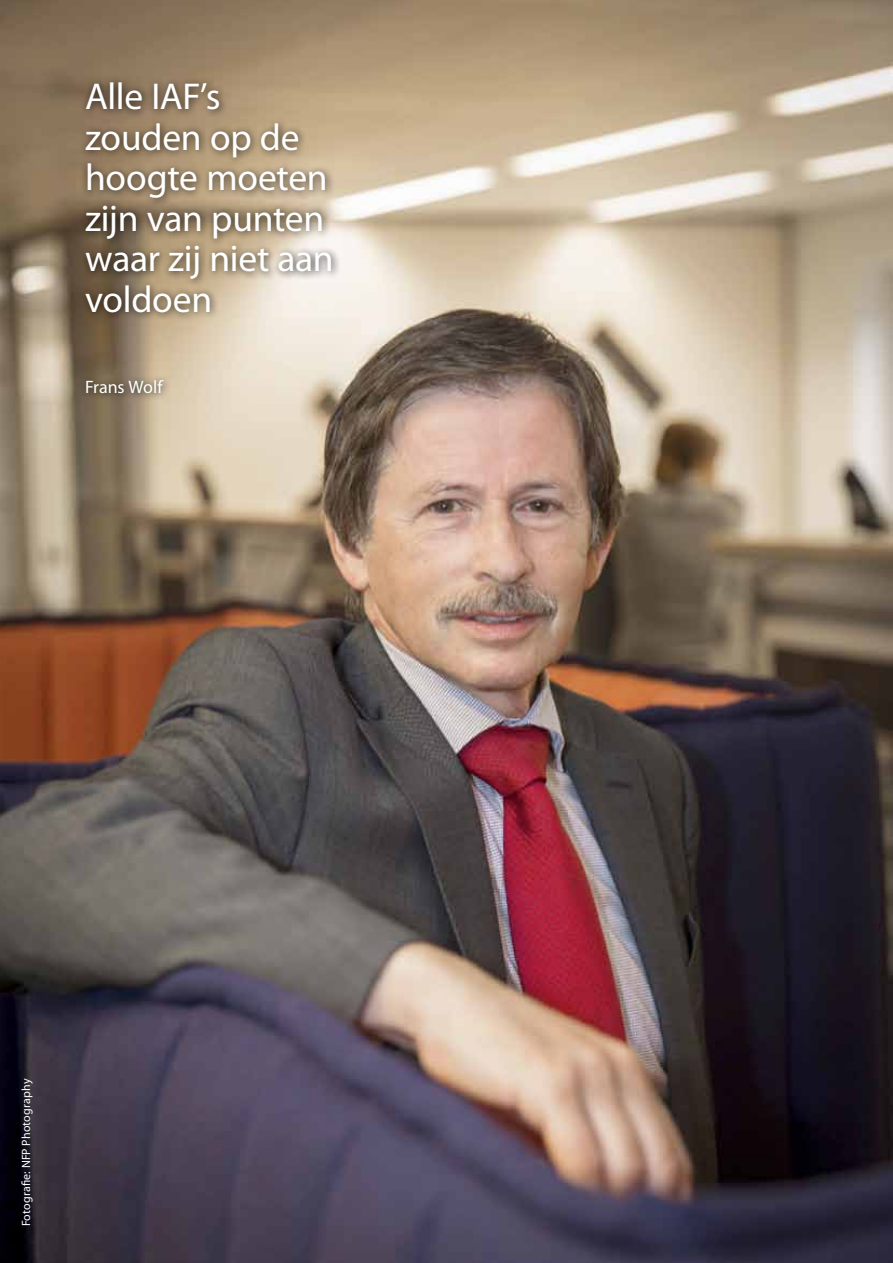
<style>
.page{position:relative;width:893px;height:1263px;background:#fff}
.page>*{position:absolute;margin:0;border:0;box-sizing:border-box;transform-origin:0 0}
.t1{font:37.5px/40.5px "Myriad Pro";letter-spacing:-.005em;color:#fff}
.t2{font:18px "Myriad Pro";color:#fff}
.t3{font:12px "Myriad Pro";letter-spacing:.005em;color:#fff}
</style>
<div class="page">
<img style="left:0;top:0;width:893px;height:1263px">
<div style="left:79px;top:77px;width:262px;height:325px;background:#000;opacity:.75"></div>
<p class="t1" style="left:85px;top:76px;width:250px">Alle IAF’s zouden op de hoogte moeten zijn van punten waar zij niet aan voldoen</p>
<p class="t2" style="left:85px;top:376px;width:79px">Frans Wolf</p>
<p class="t3" style="left:19px;top:1226px;width:149px;rotate:-90deg">Fotografie: N FP Photography</p>
</div>
